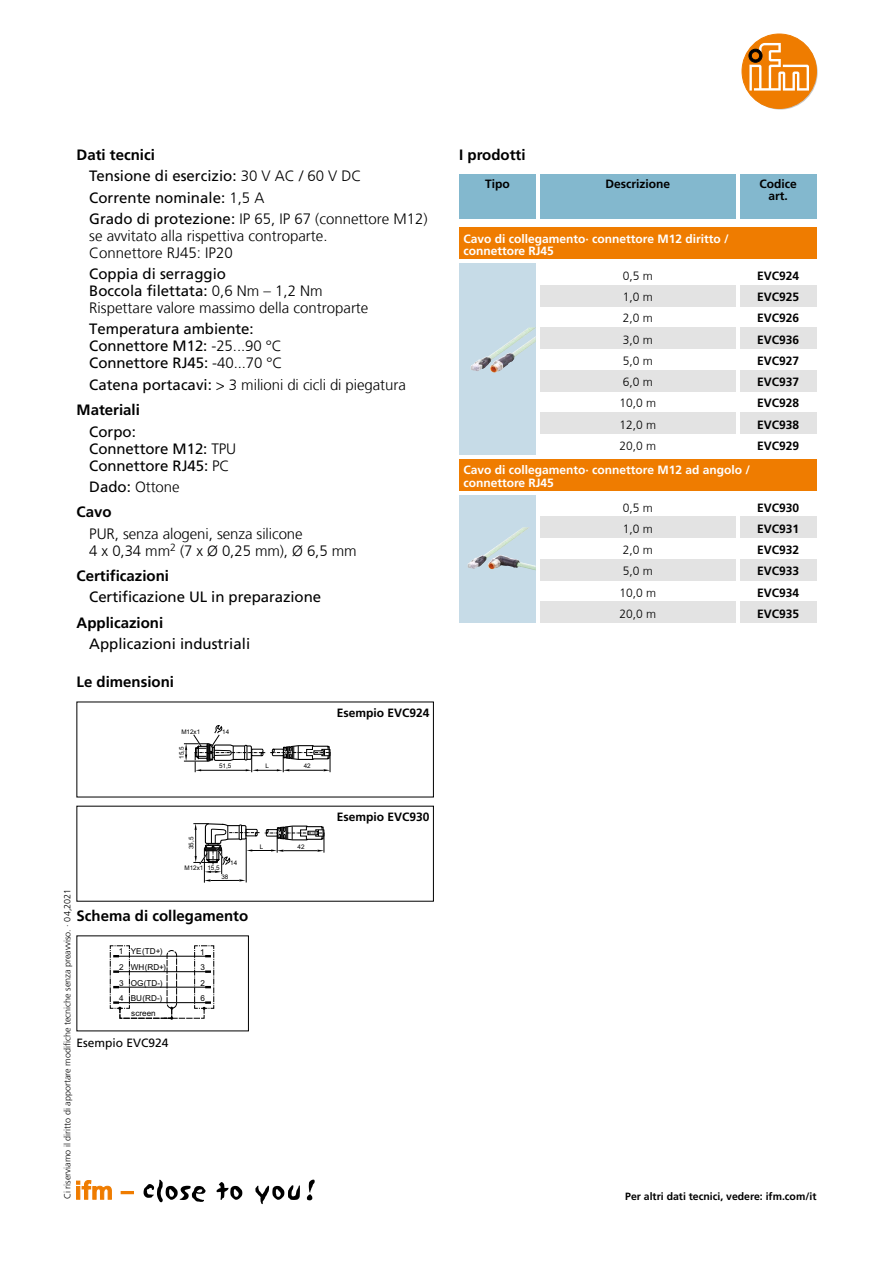
<style>
.page{position:relative;width:893px;height:1263px;background:#fff}
.page>*{position:absolute;margin:0;border:0;box-sizing:border-box;transform-origin:0 0}
.Nh__Fliesstext_10_pt{font:300 15px/17px "Frutiger LT Com";color:#000}
.Nh__Fliesstext_10_pt-2{font:15px/17px "Frutiger LT Com";letter-spacing:-.005em;color:#000}
.Nh__Headline_Tabelle{font:700 15px "Frutiger LT Com";color:#000}
.Nh__Subheadline_Tabe{font:700 12px/12.8px "Frutiger LT Com";color:#fff}
.Nh__Bestellnummer_8{font:700 12px "Frutiger LT Com";color:#000}
.Nh__Tabellentext_zen{font:300 12px "Frutiger LT Com";color:#000}
.Nh__Bez__Masszeichng{font:700 12px "Frutiger LT Com";color:#000}
.Nh__Kopftext_Tabelle{font:700 12px/12.8px "Frutiger LT Com";color:#000;text-align:center}
.Anmerkungstext{font:12px "Frutiger LT Com";color:#000}
.Nh__www_infozeile_7{font:700 10.5px "Frutiger LT Com";color:#000}
.Br__BAAN-Nr{font:300 9px "Frutiger LT Com";color:#000}
.t1{font:8.1px/15.5px "Arial";color:#000;text-align:justify}
.t2{font:6.3px "Arial";color:#000}
.s1{font-weight:300}
.s2{font-weight:400}
</style>
<div class="page">
<div style="left:459px;top:174px;width:77px;height:45px;background:#83b8ce"></div>
<div style="left:540px;top:174px;width:196px;height:45px;background:#83b8ce"></div>
<div style="left:740px;top:174px;width:76px;height:45px;background:#83b8ce"></div>
<div style="left:459px;top:495px;width:77px;height:128px;background:#c6dbe7"></div>
<img style="left:468px;top:527px;width:55px;height:42px">
<div style="left:540px;top:517px;width:196px;height:21px;background:#e3e3e3"></div>
<div style="left:540px;top:559px;width:196px;height:21px;background:#e3e3e3"></div>
<div style="left:459px;top:459px;width:357px;height:32px;background:#ef7c00"></div>
<div style="left:740px;top:517px;width:76px;height:21px;background:#e3e3e3"></div>
<div style="left:740px;top:559px;width:76px;height:21px;background:#e3e3e3"></div>
<svg style="left:184px;top:725px;width:147px;height:47px"></svg>
<hr style="left:118px;top:956px;width:89px;height:1px;background:#000">
<hr style="left:118px;top:971px;width:89px;height:1px;background:#000">
<hr style="left:118px;top:987px;width:89px;height:1px;background:#000">
<hr style="left:118px;top:1002px;width:89px;height:1px;background:#000">
<svg style="left:109px;top:945px;width:21px;height:65px"></svg>
<div style="left:119px;top:1007px;width:53px;height:12px;border:1px dashed #000"></div>
<svg style="left:163px;top:945px;width:52px;height:75px"></svg>
<hr style="left:246px;top:838px;width:1px;height:44px;background:#000">
<hr style="left:204px;top:848px;width:1px;height:35px;background:#000">
<svg style="left:193px;top:823px;width:132px;height:58px"></svg>
<div style="left:540px;top:602px;width:196px;height:21px;background:#e3e3e3"></div>
<div style="left:740px;top:602px;width:76px;height:21px;background:#e3e3e3"></div>
<div style="left:540px;top:285px;width:196px;height:21px;background:#e3e3e3"></div>
<div style="left:540px;top:327px;width:196px;height:22px;background:#e3e3e3"></div>
<div style="left:740px;top:285px;width:76px;height:21px;background:#e3e3e3"></div>
<div style="left:740px;top:327px;width:76px;height:22px;background:#e3e3e3"></div>
<div style="left:540px;top:370px;width:196px;height:21px;background:#e3e3e3"></div>
<div style="left:740px;top:370px;width:76px;height:21px;background:#e3e3e3"></div>
<div style="left:540px;top:412px;width:196px;height:22px;background:#e3e3e3"></div>
<div style="left:740px;top:412px;width:76px;height:22px;background:#e3e3e3"></div>
<div style="left:459px;top:264px;width:77px;height:191px;background:#c6dbe7"></div>
<img style="left:471px;top:328px;width:58px;height:43px">
<div style="left:459px;top:227px;width:357px;height:32px;background:#ef7c00"></div>
<svg style="left:743px;top:35px;width:75px;height:75px"></svg>
<div style="left:742px;top:34px;width:74px;height:74px;background:#ef7c00;border-radius:50%"></div>
<div style="left:742px;top:34px;width:75px;height:75px;border:1px solid #ef7c00;border-radius:50%"></div>
<svg style="left:748px;top:43px;width:61px;height:48px"></svg>
<svg style="left:76px;top:1180px;width:36px;height:19px"></svg>
<svg style="left:121px;top:1191px;width:13px;height:3px"></svg>
<svg style="left:144px;top:1180px;width:62px;height:22px"></svg>
<svg style="left:217px;top:1182px;width:25px;height:18px"></svg>
<svg style="left:255px;top:1185px;width:45px;height:19px"></svg>
<svg style="left:307px;top:1179px;width:8px;height:21px"></svg>
<p class="Nh__Headline_Tabelle" style="left:77px;top:146px;width:80px">Dati tecnici</p>
<p class="Nh__Fliesstext_10_pt-2" style="left:89px;top:168px;width:274px">Tensione di esercizio: <span class="s1">30 V AC / 60 V DC</span></p>
<p class="Nh__Fliesstext_10_pt-2" style="left:89px;top:189px;width:177px">Corrente nominale: <span class="s1">1,5 A</span></p>
<p class="Nh__Fliesstext_10_pt" style="left:89px;top:210px;width:340px"><span class="s2">Grado di protezione:</span> IP 65, IP 67 (connettore M12) se avvitato alla rispettiva controparte.<br>Connettore RJ45: IP20</p>
<p class="Nh__Fliesstext_10_pt" style="left:89px;top:266px;width:281px"><span class="s2">Coppia di serraggio<br>Boccola filettata:</span> 0,6 Nm – 1,2 Nm<br>Rispettare valore massimo della controparte</p>
<p class="Nh__Fliesstext_10_pt-2" style="left:89px;top:321px;width:195px">Temperatura ambiente:<br>Connettore M12: <span class="s1">-25...90 °C<br></span>Connettore RJ45: <span class="s1">-40...70 °C</span></p>
<p class="Nh__Fliesstext_10_pt" style="left:89px;top:376px;width:318px"><span class="s2">Catena portacavi:</span> &gt; 3 milioni di cicli di piegatura</p>
<p class="Nh__Headline_Tabelle" style="left:77px;top:401px;width:65px">Materiali</p>
<p class="Nh__Fliesstext_10_pt-2" style="left:89px;top:423px;width:149px">Corpo:<br>Connettore M12: <span class="s1">TPU<br></span>Connettore RJ45: <span class="s1">PC</span></p>
<p class="Nh__Fliesstext_10_pt" style="left:89px;top:478px;width:92px"><span class="s2">Dado:</span> Ottone</p>
<p class="Nh__Headline_Tabelle" style="left:77px;top:503px;width:37px">Cavo</p>
<p class="Nh__Fliesstext_10_pt" style="left:89px;top:525px;width:269px">PUR, senza alogeni, senza silicone<br>4 x 0,34 mm<sup>2</sup> (7 x Ø 0,25 mm), Ø 6,5 mm</p>
<p class="Nh__Headline_Tabelle" style="left:77px;top:567px;width:94px">Certificazioni</p>
<p class="Nh__Fliesstext_10_pt-2" style="left:89px;top:589px;width:233px">Certificazione UL in preparazione</p>
<p class="Nh__Headline_Tabelle" style="left:77px;top:614px;width:88px">Applicazioni</p>
<p class="Nh__Fliesstext_10_pt-2" style="left:89px;top:635px;width:162px">Applicazioni industriali</p>
<p class="Nh__Headline_Tabelle" style="left:77px;top:673px;width:99px">Le dimensioni</p>
<p class="t2" style="left:181px;top:728px;width:20px">M12x1</p>
<p class="t2" style="left:178px;top:759px;width:14px;rotate:-90deg">15,5</p>
<p class="t2" style="left:222px;top:728px;width:9px">14</p>
<p class="t2" style="left:219px;top:762px;width:14px">51,5</p>
<p class="t2" style="left:265px;top:762px;width:5px">L</p>
<p class="t2" style="left:304px;top:763px;width:9px">42</p>
<p class="t2" style="left:188px;top:849px;width:14px;rotate:-90deg">35,5</p>
<p class="t2" style="left:184px;top:864px;width:37px">M12x1 15,5</p>
<p class="t2" style="left:230px;top:860px;width:9px">14</p>
<p class="t2" style="left:221px;top:873px;width:9px">38</p>
<p class="Br__BAAN-Nr" style="left:62px;top:1199px;width:312px;rotate:-90deg">Ci riserviamo il diritto di apportare modifiche tecniche senza preavviso. · 04,2021</p>
<p class="Nh__Headline_Tabelle" style="left:77px;top:907px;width:173px">Schema di collegamento</p>
<p class="t1" style="left:131px;top:944px;width:37px;text-align:left">YE(TD+)<br>WH(RD+)<br>OG(TD-)<br>BU(RD-)</p>
<p class="t1" style="left:119px;top:944px;width:6px">1<br>2<br>3</p>
<p class="t1" style="left:200px;top:944px;width:6px">1<br>3<br>2</p>
<p class="t1" style="left:119px;top:990px;width:6px">4</p>
<p class="t1" style="left:200px;top:990px;width:6px">6</p>
<p class="t1" style="left:131px;top:1005px;width:26px">screen</p>
<p class="Anmerkungstext" style="left:77px;top:1035px;width:94px">Esempio EVC924</p>
<p class="t2" style="left:260px;top:843px;width:5px">L</p>
<p class="t2" style="left:298px;top:843px;width:9px">42</p>
<p class="Nh__Bez__Masszeichng" style="left:337px;top:705px;width:94px">Esempio EVC924</p>
<p class="Nh__Bez__Masszeichng" style="left:337px;top:810px;width:94px">Esempio EVC930</p>
<p class="Nh__Headline_Tabelle" style="left:459px;top:146px;width:68px">I prodotti</p>
<p class="Nh__Kopftext_Tabelle" style="left:485px;top:177px;width:26px">Tipo</p>
<p class="Nh__Kopftext_Tabelle" style="left:605px;top:177px;width:66px">Descrizione</p>
<p class="Nh__Kopftext_Tabelle" style="left:759px;top:177px;width:39px">Codice art.</p>
<p class="Nh__Subheadline_Tabe" style="left:463px;top:232px;width:267px">Cavo di collegamento· connettore M12 diritto / connettore RJ45</p>
<p class="Nh__Tabellentext_zen" style="left:623px;top:269px;width:32px">0,5 m</p>
<p class="Nh__Tabellentext_zen" style="left:623px;top:290px;width:32px">1,0 m</p>
<p class="Nh__Tabellentext_zen" style="left:623px;top:311px;width:32px">2,0 m</p>
<p class="Nh__Tabellentext_zen" style="left:623px;top:332px;width:32px">3,0 m</p>
<p class="Nh__Bestellnummer_8" style="left:757px;top:269px;width:44px">EVC924</p>
<p class="Nh__Bestellnummer_8" style="left:757px;top:290px;width:44px">EVC925</p>
<p class="Nh__Bestellnummer_8" style="left:757px;top:311px;width:44px">EVC926</p>
<p class="Nh__Bestellnummer_8" style="left:757px;top:332px;width:44px">EVC936</p>
<p class="Nh__Tabellentext_zen" style="left:623px;top:354px;width:32px">5,0 m</p>
<p class="Nh__Bestellnummer_8" style="left:757px;top:354px;width:44px">EVC927</p>
<p class="Nh__Tabellentext_zen" style="left:623px;top:375px;width:32px">6,0 m</p>
<p class="Nh__Bestellnummer_8" style="left:757px;top:375px;width:44px">EVC937</p>
<p class="Nh__Tabellentext_zen" style="left:619px;top:396px;width:38px">10,0 m</p>
<p class="Nh__Bestellnummer_8" style="left:757px;top:396px;width:44px">EVC928</p>
<p class="Nh__Tabellentext_zen" style="left:619px;top:418px;width:38px">12,0 m</p>
<p class="Nh__Bestellnummer_8" style="left:757px;top:417px;width:44px">EVC938</p>
<p class="Nh__Tabellentext_zen" style="left:619px;top:439px;width:38px">20,0 m</p>
<p class="Nh__Bestellnummer_8" style="left:757px;top:439px;width:44px">EVC929</p>
<p class="Nh__Subheadline_Tabe" style="left:463px;top:464px;width:288px">Cavo di collegamento· connettore M12 ad angolo / connettore RJ45</p>
<p class="Nh__Tabellentext_zen" style="left:623px;top:501px;width:32px">0,5 m</p>
<p class="Nh__Tabellentext_zen" style="left:623px;top:522px;width:32px">1,0 m</p>
<p class="Nh__Tabellentext_zen" style="left:623px;top:543px;width:32px">2,0 m</p>
<p class="Nh__Tabellentext_zen" style="left:623px;top:564px;width:32px">5,0 m</p>
<p class="Nh__Bestellnummer_8" style="left:757px;top:500px;width:44px">EVC930</p>
<p class="Nh__Bestellnummer_8" style="left:757px;top:522px;width:44px">EVC931</p>
<p class="Nh__Bestellnummer_8" style="left:757px;top:543px;width:44px">EVC932</p>
<p class="Nh__Bestellnummer_8" style="left:757px;top:564px;width:44px">EVC933</p>
<p class="Nh__Tabellentext_zen" style="left:619px;top:585px;width:38px">10,0 m</p>
<p class="Nh__Bestellnummer_8" style="left:757px;top:585px;width:44px">EVC934</p>
<p class="Nh__Tabellentext_zen" style="left:619px;top:607px;width:38px">20,0 m</p>
<p class="Nh__Bestellnummer_8" style="left:757px;top:607px;width:44px">EVC935</p>
<p class="Nh__www_infozeile_7" style="left:625px;top:1190px;width:193px">Per altri dati tecnici, vedere: ifm.com/it</p>
</div>
